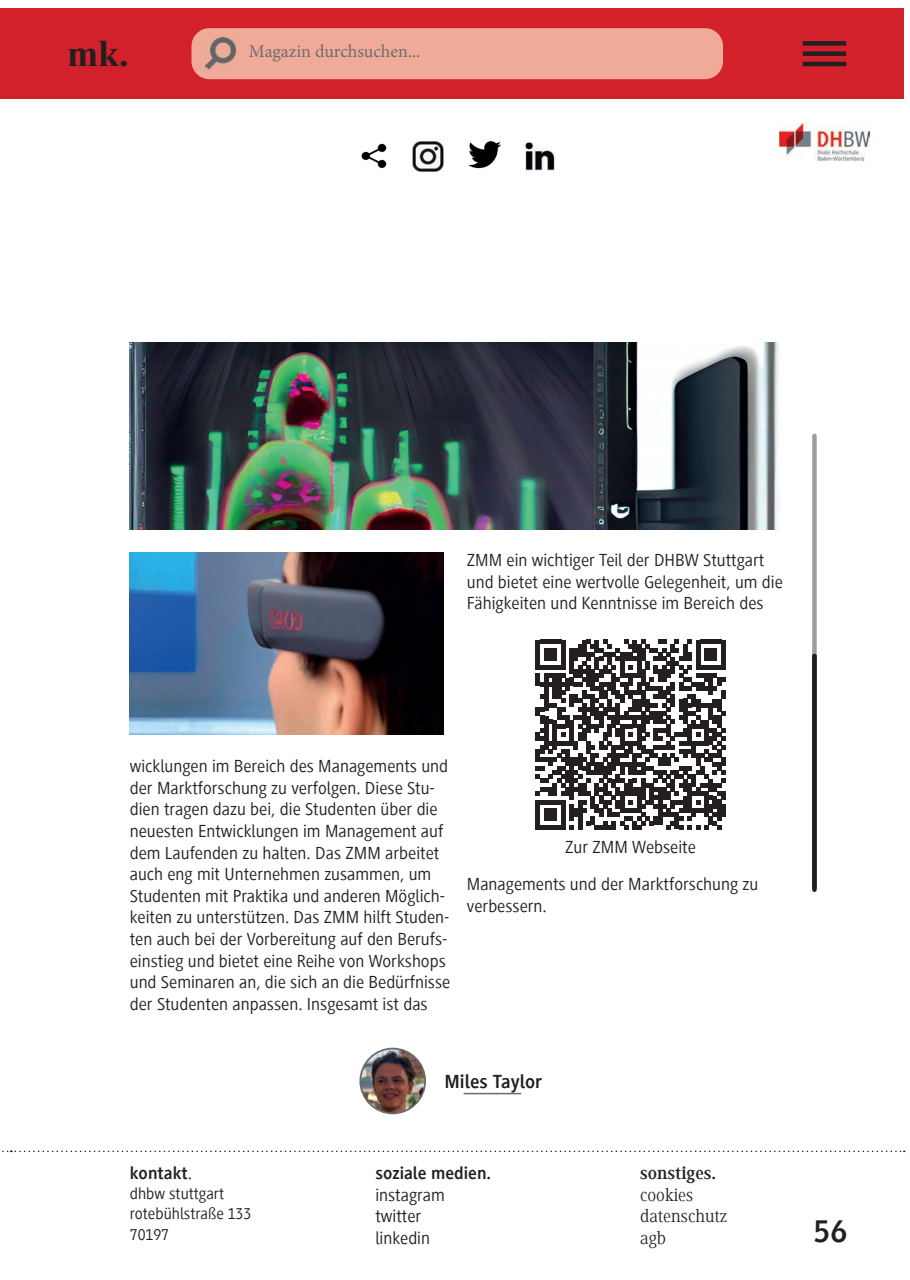
<style>
.page{position:relative;width:910px;height:1280px;background:#fff}
.page>*{position:absolute;margin:0;border:0;box-sizing:border-box;transform-origin:0 0}
.t1{font:700 37.5px "Times New Roman";color:#231f20}
.t2{font:700 33px "Generis Sans Com";color:#231f20}
.t3{font:700 19.5px "Generis Sans Com";color:#231f20}
.t4{font:18px/21.6px "Generis Sans Com";color:#231f20}
.t5{font:700 18px "Generis Sans Com";color:#231f20}
.t6{font:18px "Minion Pro";letter-spacing:-.005em;color:#6c6d70}
.t7{font:18px/21.6px "Generis Serif Com";color:#231f20}
.t8{font:700 18px "Generis Serif Com";color:#231f20}
.t9{font:16.5px/19.8px "Generis Sans Com";color:#231f20}
.s1{font-weight:400}
</style>
<div class="page">
<div style="left:0;top:9px;width:11px;height:90px;background:#d3212b"></div>
<div style="left:11px;top:9px;width:893px;height:90px;background:#d3212b"></div>
<div style="left:191px;top:28px;width:532px;height:51px;background:#efab98"></div>
<img style="left:205px;top:37px;width:31px;height:33px">
<hr style="left:803px;top:62px;width:43px;height:4px;background:#231f20">
<div style="left:803px;top:51px;width:43px;height:5px;background:#231f20"></div>
<div style="left:803px;top:41px;width:43px;height:5px;background:#231f20"></div>
<img style="left:361px;top:143px;width:26px;height:26px">
<img style="left:412px;top:141px;width:32px;height:31px">
<img style="left:468px;top:141px;width:33px;height:28px">
<img style="left:525px;top:142px;width:30px;height:28px">
<svg style="left:2px;top:1150px;width:903px;height:2px"></svg>
<svg style="left:536px;top:640px;width:189px;height:189px"></svg>
<hr style="left:721px;top:804px;width:4px;height:13px;background:#231f20">
<img style="left:780px;top:124px;width:89px;height:37px">
<img style="left:130px;top:342px;width:650px;height:187px">
<img style="left:130px;top:553px;width:314px;height:182px">
<div style="left:812px;top:654px;width:5px;height:238px;background:#231f20;border-radius:2px"></div>
<svg style="left:812px;top:434px;width:5px;height:221px"></svg>
<div style="left:812px;top:654px;width:5px;height:236px;background:#231f20;border-radius:2px"></div>
<img style="left:360px;top:1048px;width:65px;height:65px;border-radius:32px">
<div style="left:359px;top:1048px;width:67px;height:66px;border:2px solid #6b6b6e;border-radius:50%"></div>
<hr style="left:464px;top:1093px;width:57px;height:1px;background:#6b6b6e">
<h1 class="t1" style="left:67px;top:26px;width:63px">mk.</h1>
<p class="t6" style="left:249px;top:39px;width:173px">Magazin durchsuchen...</p>
<p class="t4" style="left:467px;top:549px;width:317px">ZMM ein wichtiger Teil der DHBW Stuttgart und bietet eine wertvolle Gelegenheit, um die<br>Fähigkeiten und Kenntnisse im Bereich des</p>
<p class="t4" style="left:130px;top:755px;width:322px">wicklungen im Bereich des Managements und der Marktforschung zu verfolgen. Diese Stu&shy;dien tragen dazu bei, die Studenten über die neuesten Entwicklungen im Management auf dem Laufenden zu halten. Das ZMM arbeitet auch eng mit Unternehmen zusammen, um Studenten mit Praktika und anderen Möglich&shy;keiten zu unterstützen. Das ZMM hilft Studen&shy;ten auch bei der Vorbereitung auf den Berufs&shy;einstieg und bietet eine Reihe von Workshops und Seminaren an, die sich an die Bedürfnisse der Studenten anpassen. Insgesamt ist das</p>
<p class="t4" style="left:565px;top:836px;width:132px">Zur ZMM Webseite</p>
<p class="t4" style="left:467px;top:873px;width:293px">Managements und der Marktforschung zu verbessern.</p>
<p class="t5" style="left:130px;top:1163px;width:64px">kontakt<span class="s1">.</span></p>
<p class="t9" style="left:130px;top:1183px;width:123px">dhbw stuttgart rotebühlstraße 133</p>
<p class="t9" style="left:130px;top:1225px;width:41px">70197</p>
<p class="t3" style="left:444px;top:1071px;width:99px">Miles Taylor</p>
<p class="t5" style="left:375px;top:1163px;width:117px">soziale medien.</p>
<p class="t4" style="left:375px;top:1184px;width:71px">instagram twitter linkedin</p>
<p class="t8" style="left:640px;top:1163px;width:78px">sonstiges.</p>
<p class="t7" style="left:640px;top:1184px;width:89px">cookies datenschutz agb</p>
<h2 class="t2" style="left:813px;top:1212px;width:35px">56</h2>
</div>
